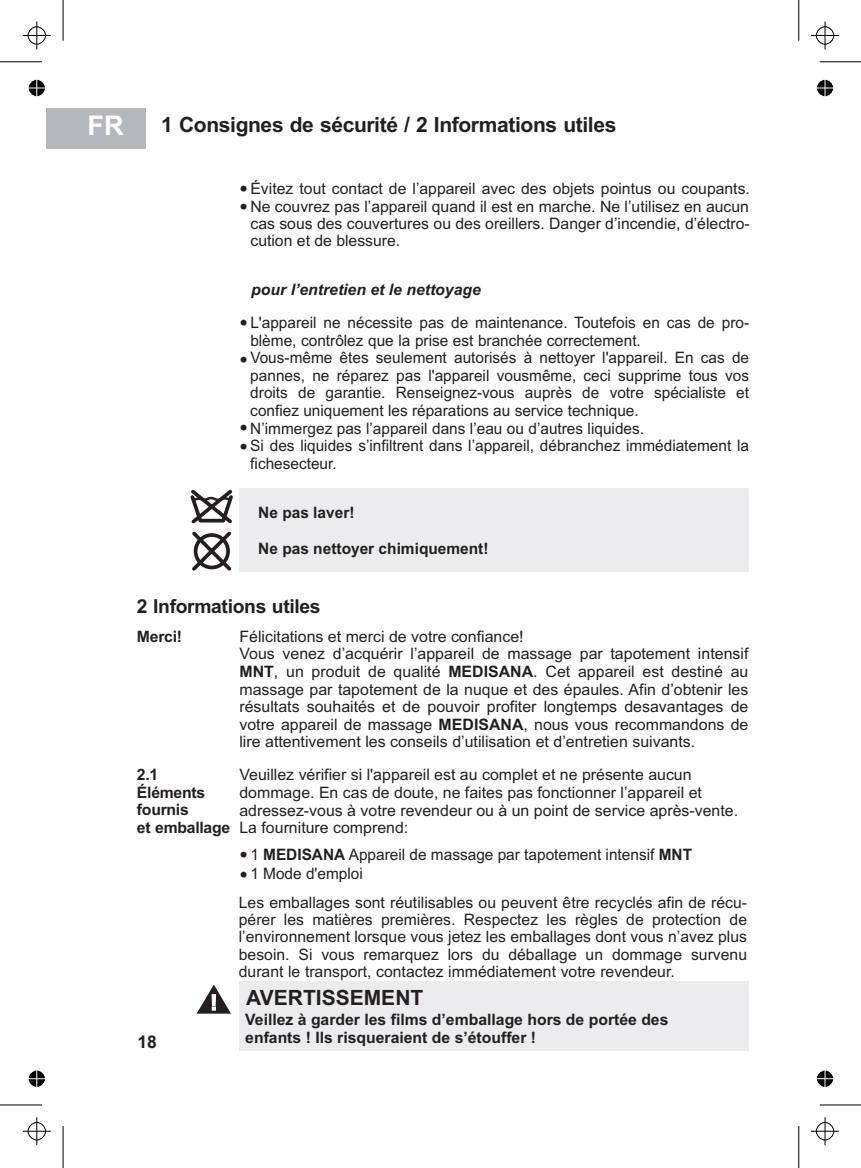
<style>
.page{position:relative;width:861px;height:1168px;background:#fff}
.page>*{position:absolute;margin:0;border:0;box-sizing:border-box;transform-origin:0 0}
.t1{font:700 27.12px "Arial";color:#fff}
.t2{font:23.97px/17.5px "Arial";color:#231f20}
.t3{font:700 21px "Arial";letter-spacing:-.015em;color:#231f20}
.t4{font:700 19.25px "Arial";letter-spacing:-.015em;color:#231f20}
.t5{font:700 17.5px "Arial";color:#231f20}
.t6{font:15.75px/17.7px "Arial";color:#231f20}
.t7{font:700 15.75px/17.5px "Arial";color:#231f20}
.t8{font:italic 700 15.75px "Arial";color:#231f20}
.s1{font-weight:700}
</style>
<div class="page">
<div style="left:46px;top:109px;width:99px;height:40px;background:#b6b7bb"></div>
<svg style="left:190px;top:489px;width:43px;height:82px"></svg>
<div style="left:239px;top:488px;width:509px;height:84px;background:#ececee"></div>
<div style="left:239px;top:982px;width:509px;height:69px;background:#ececee"></div>
<svg style="left:197px;top:984px;width:34px;height:29px"></svg>
<hr style="left:0;top:1104px;width:42px;height:1px;background:#000">
<hr style="left:63px;top:1126px;width:1px;height:42px;background:#000">
<hr style="left:0;top:61px;width:42px;height:1px;background:#000">
<hr style="left:63px;top:0;width:1px;height:41px;background:#000">
<hr style="left:819px;top:61px;width:41px;height:1px;background:#000">
<hr style="left:798px;top:0;width:1px;height:41px;background:#000">
<hr style="left:819px;top:1104px;width:41px;height:1px;background:#000">
<hr style="left:798px;top:1126px;width:1px;height:42px;background:#000">
<svg style="left:23px;top:1117px;width:28px;height:28px"></svg>
<svg style="left:23px;top:21px;width:28px;height:28px"></svg>
<svg style="left:811px;top:21px;width:27px;height:28px"></svg>
<svg style="left:811px;top:1117px;width:27px;height:28px"></svg>
<svg style="left:28px;top:1070px;width:18px;height:18px"></svg>
<svg style="left:28px;top:79px;width:17px;height:18px"></svg>
<svg style="left:816px;top:79px;width:18px;height:18px"></svg>
<svg style="left:816px;top:1070px;width:18px;height:18px"></svg>
<h1 class="t1" style="left:87px;top:115px;width:38px">FR</h1>
<h3 class="t3" style="left:161px;top:117px;width:456px">1 Consignes de sécurité / 2 Informations utiles</h3>
<p class="t6" style="left:250px;top:182px;width:501px;text-align:justify">Évitez tout contact de l’appareil avec des objets pointus ou coupants.<br>Ne couvrez pas l’appareil quand il est en marche. Ne l’utilisez en aucun cas sous des couvertures ou des oreillers. Danger d’incendie, d’électro&shy;cution et de blessure.</p>
<h2 class="t2" style="left:239px;top:182px;width:10px">• •</h2>
<p class="t8" style="left:251px;top:284px;width:231px">pour l’entretien et le nettoyage</p>
<p class="t6" style="left:250px;top:315px;width:500px">L'appareil ne nécessite pas de maintenance. Toutefois en cas de pro&shy;blème, contrôlez que la prise est branchée correctement.<br>Vous-même êtes seulement autorisés à nettoyer l'appareil. En cas de pannes, ne réparez pas l'appareil vousmême, ceci supprime tous vos droits de garantie. Renseignez-vous auprès de votre spécialiste et confiez uniquement les réparations au service technique.<br>N’immergez pas l’appareil dans l’eau ou d’autres liquides.<br>Si des liquides s’infiltrent dans l’appareil, débranchez immédiatement la fichesecteur.</p>
<h2 class="t2" style="left:239px;top:316px;width:10px">•</h2>
<h2 class="t2" style="left:239px;top:353px;width:10px">•</h2>
<h2 class="t2" style="left:239px;top:420px;width:10px;line-height:18.6px">• •</h2>
<p class="t7" style="left:258px;top:505px;width:98px">Ne pas laver!</p>
<p class="t7" style="left:258px;top:542px;width:232px">Ne pas nettoyer chimiquement!</p>
<p class="t4" style="left:137px;top:599px;width:185px">2 Informations utiles</p>
<p class="t6" style="left:239px;top:629px;width:510px">Félicitations et merci de votre confiance!<br>Vous venez d’acquérir l’appareil de massage par tapotement intensif <span class="s1">MNT</span>, un produit de qualité <span class="s1">MEDISANA</span>. Cet appareil est destiné au massage par tapotement de la nuque et des épaules. Afin d’obtenir les résultats souhaités et de pouvoir profiter longtemps desavantages de votre appareil de massage <span class="s1">MEDISANA</span>, nous vous recommandons de lire attentivement les conseils d’utilisation et d’entretien suivants.</p>
<p class="t7" style="left:137px;top:629px;width:47px">Merci!</p>
<p class="t7" style="left:137px;top:767px;width:95px">2.1<br>Éléments fournis<br>et emballage</p>
<p class="t5" style="left:137px;top:1035px;width:21px">18</p>
<p class="t6" style="left:239px;top:767px;width:500px">Veuillez vérifier si l'appareil est au complet et ne présente aucun dommage. En cas de doute, ne faites pas fonctionner l’appareil et adressez-vous à votre revendeur ou à un point de service après-vente.<br>La fourniture comprend:</p>
<p class="t6" style="left:250px;top:847px;width:443px;line-height:18.9px">1 <span class="s1">MEDISANA</span> Appareil de massage par tapotement intensif <span class="s1">MNT<br></span>1 Mode d'emploi</p>
<h2 class="t2" style="left:239px;top:847px;width:10px;line-height:19.8px">• •</h2>
<p class="t6" style="left:239px;top:895px;width:509px;text-align:justify">Les emballages sont réutilisables ou peuvent être recyclés afin de récu&shy;pérer les matières premières. Respectez les règles de protection de l’environnement lorsque vous jetez les emballages dont vous n’avez plus besoin. Si vous remarquez lors du déballage un dommage survenu durant le transport, contactez immédiatement votre revendeur.</p>
<h3 class="t3" style="left:246px;top:989px;width:178px">AVERTISSEMENT</h3>
<p class="t7" style="left:245px;top:1012px;width:424px">Veillez à garder les films d’emballage hors de portée des enfants ! Ils risqueraient de s’étouffer !</p>
</div>
